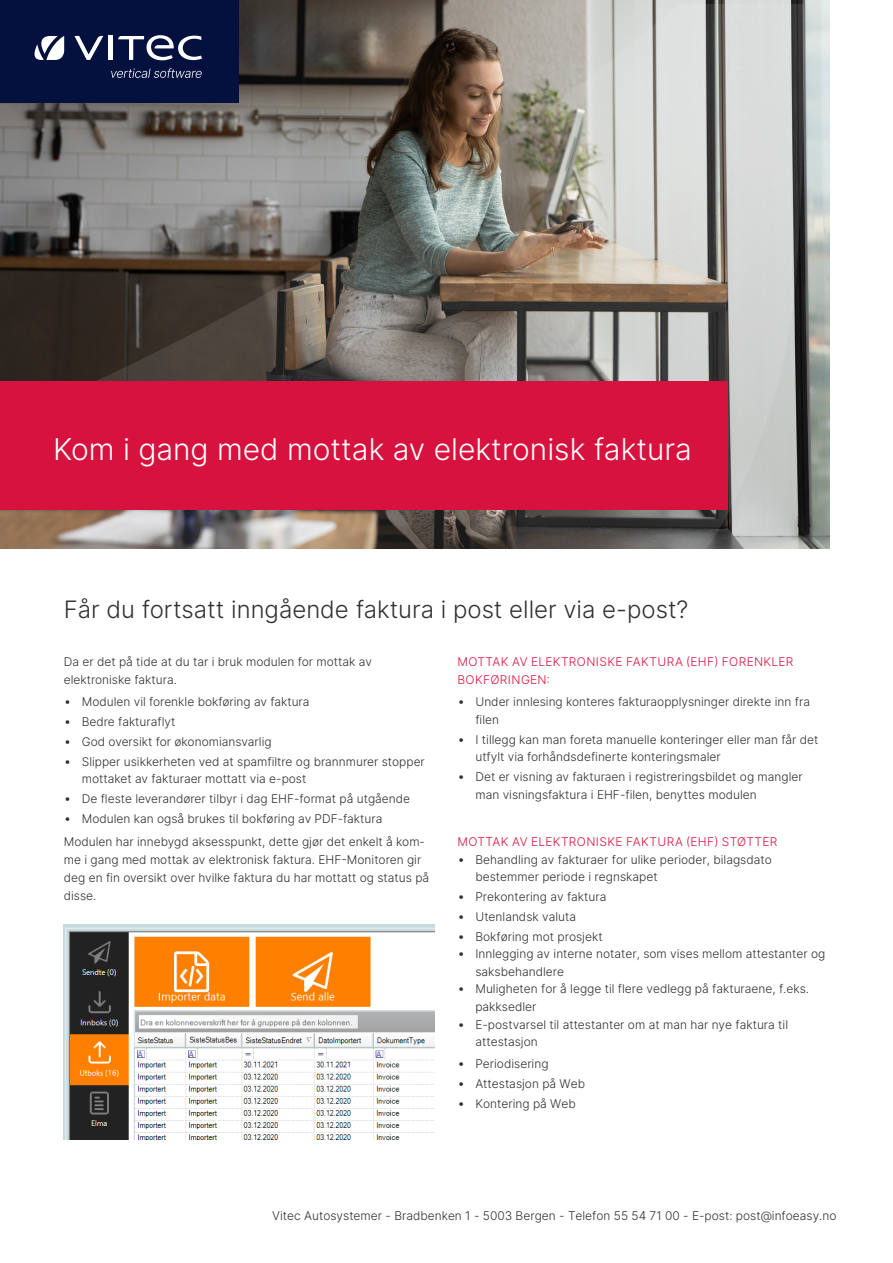
<style>
.page{position:relative;width:893px;height:1263px;background:#fff}
.page>*{position:absolute;margin:0;border:0;box-sizing:border-box;transform-origin:0 0}
.Ingress_small{font:300 30px "Inter";color:#fff}
.Ingress_small-2{font:300 24px "Inter";color:#312f30}
.Bread{font:300 12px/17.7px "Inter";color:#312f30}
.t1{font:300 12px/18px "Inter";letter-spacing:.035em;color:#d7123e}
.t2{font:300 12px "Inter";color:#322f31}
.s1{font-size:13.5px}
</style>
<div class="page">
<img style="left:238px;top:0;width:591px;height:548px">
<img style="left:64px;top:924px;width:371px;height:216px">
<div style="left:0;top:0;width:238px;height:102px;background:#04103d"></div>
<svg style="left:0;top:4px;width:805px;height:545px"></svg>
<div style="left:0;top:382px;width:727px;height:128px;background:#d7123e"></div>
<p class="Ingress_small" style="left:53px;top:428px;width:640px">Kom i gang med mottak av elektronisk faktura</p>
<p class="Ingress_small-2" style="left:64px;top:592px;width:626px">Får du fortsatt inngående faktura i post eller via e-post?</p>
<p class="Bread" style="left:64px;top:652px;width:310px">Da er det på tide at du tar i bruk modulen for mottak av elektroniske faktura.</p>
<p class="Bread" style="left:64px;top:693px;width:247px"><span class="s1">•</span> Modulen vil forenkle bokføring av faktura</p>
<p class="Bread" style="left:64px;top:712px;width:113px"><span class="s1">•</span> Bedre fakturaflyt</p>
<p class="Bread" style="left:64px;top:732px;width:209px"><span class="s1">•</span> God oversikt for økonomiansvarlig</p>
<p class="Bread" style="left:82px;top:752px;width:345px;text-indent:-18px"><span class="s1">•</span> Slipper usikkerheten ved at spamfiltre og brannmurer stopper mottaket av fakturaer mottatt via e-post</p>
<p class="Bread" style="left:64px;top:790px;width:348px"><span class="s1">•</span> De fleste leverandører tilbyr i dag EHF-format på utgående</p>
<p class="Bread" style="left:64px;top:809px;width:320px"><span class="s1">•</span> Modulen kan også brukes til bokføring av PDF-faktura</p>
<p class="Bread" style="left:64px;top:832px;width:367px">Modulen har innebygd aksesspunkt, dette gjør det enkelt å kom&shy;me i gang med mottak av elektronisk faktura. EHF-Monitoren gir deg en fin oversikt over hvilke faktura du har mottatt og status på disse.</p>
<h3 class="t1" style="left:457px;top:652px;width:338px">MOTTAK AV ELEKTRONISKE FAKTURA (EHF) FORENKLER<br>BOKFØRINGEN:</h3>
<p class="Bread" style="left:475px;top:693px;width:336px;text-indent:-18px"><span class="s1">•</span> Under innlesing konteres fakturaopplysninger direkte inn fra filen</p>
<p class="Bread" style="left:475px;top:730px;width:345px;text-indent:-18px"><span class="s1">•</span> I tillegg kan man foreta manuelle konteringer eller man får det utfylt via forhåndsdefinerte konteringsmaler</p>
<p class="Bread" style="left:475px;top:768px;width:329px;text-indent:-18px"><span class="s1">•</span> Det er visning av fakturaen i registreringsbildet og mangler man visningsfaktura i EHF-filen, benyttes modulen</p>
<h3 class="t1" style="left:457px;top:832px;width:321px">MOTTAK AV ELEKTRONISKE FAKTURA (EHF) STØTTER</h3>
<p class="Bread" style="left:475px;top:850px;width:298px;text-indent:-18px"><span class="s1">•</span> Behandling av fakturaer for ulike perioder, bilagsdato bestemmer periode i regnskapet</p>
<p class="Bread" style="left:457px;top:888px;width:150px"><span class="s1">•</span> Prekontering av faktura</p>
<p class="Bread" style="left:457px;top:908px;width:120px"><span class="s1">•</span> Utenlandsk valuta</p>
<p class="Bread" style="left:457px;top:927px;width:147px"><span class="s1">•</span> Bokføring mot prosjekt</p>
<p class="Bread" style="left:475px;top:945px;width:351px;text-indent:-18px"><span class="s1">•</span> Innlegging av interne notater, som vises mellom attestanter og saksbehandlere</p>
<p class="Bread" style="left:475px;top:980px;width:335px;text-indent:-18px"><span class="s1">•</span> Muligheten for å legge til flere vedlegg på fakturaene, f.eks. pakksedler</p>
<p class="Bread" style="left:475px;top:1015px;width:314px;text-indent:-18px"><span class="s1">•</span> E-postvarsel til attestanter om at man har nye faktura til attestasjon</p>
<p class="Bread" style="left:457px;top:1055px;width:93px"><span class="s1">•</span> Periodisering</p>
<p class="Bread" style="left:457px;top:1075px;width:129px"><span class="s1">•</span> Attestasjon på Web</p>
<p class="Bread" style="left:457px;top:1094px;width:120px"><span class="s1">•</span> Kontering på Web</p>
<p class="t2" style="left:272px;top:1207px;width:566px">Vitec Autosystemer - Bradbenken 1 - 5003 Bergen - Telefon 55 54 71 00 - E-post: post@infoeasy.no</p>
</div>
